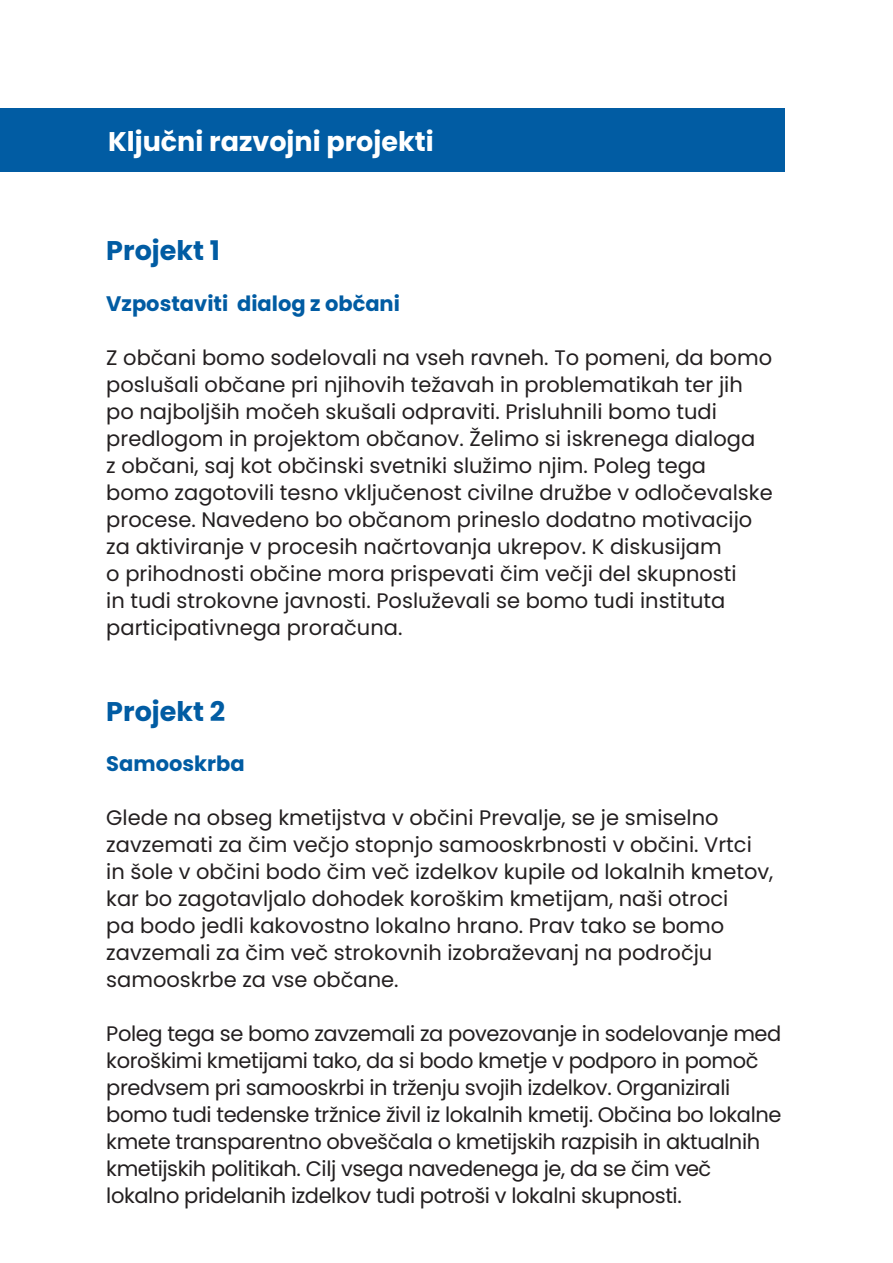
<style>
.page{position:relative;width:893px;height:1263px;background:#fff}
.page>*{position:absolute;margin:0;border:0;box-sizing:border-box;transform-origin:0 0}
.t1{font:700 27px "Poppins";color:#fff}
.t2{font:700 27px "Poppins";color:#015ca3}
.Navaden{font:21px/27px "Poppins";color:#231f20}
.Navaden-2{font:21px/27px "Poppins";letter-spacing:-.02em;color:#231f20}
.t3{font:700 21px "Poppins";color:#015ca3}
</style>
<div class="page">
<div style="left:0;top:108px;width:785px;height:63px;background:#015ca3"></div>
<p class="t1" style="left:108px;top:125px;width:327px">Ključni razvojni projekti</p>
<p class="t2" style="left:106px;top:235px;width:115px">Projekt 1</p>
<p class="t3" style="left:106px;top:291px;width:295px">Vzpostaviti dialog z občani</p>
<p class="Navaden" style="left:106px;top:344px;width:668px">Z občani bomo sodelovali na vseh ravneh. To pomeni, da bomo poslušali občane pri njihovih težavah in problematikah ter jih po najboljših močeh skušali odpraviti. Prisluhnili bomo tudi predlogom in projektom občanov. Želimo si iskrenega dialoga<br>z občani, saj kot občinski svetniki služimo njim. Poleg tega bomo zagotovili tesno vključenost civilne družbe v odločevalske procese. Navedeno bo občanom prineslo dodatno motivacijo za aktiviranje v procesih načrtovanja ukrepov. K diskusijam<br>o prihodnosti občine mora prispevati čim večji del skupnosti<br>in tudi strokovne javnosti. Posluževali se bomo tudi instituta participativnega proračuna.</p>
<p class="t2" style="left:106px;top:696px;width:120px">Projekt 2</p>
<p class="t3" style="left:106px;top:752px;width:140px">Samooskrba</p>
<p class="Navaden" style="left:106px;top:805px;width:669px">Glede na obseg kmetijstva v občini Prevalje, se je smiselno zavzemati za čim večjo stopnjo samooskrbnosti v občini. Vrtci in šole v občini bodo čim več izdelkov kupile od lokalnih kmetov, kar bo zagotavljalo dohodek koroškim kmetijam, naši otroci<br>pa bodo jedli kakovostno lokalno hrano. Prav tako se bomo zavzemali za čim več strokovnih izobraževanj na področju samooskrbe za vse občane.</p>
<p class="Navaden-2" style="left:106px;top:1021px;width:677px">Poleg tega se bomo zavzemali za povezovanje in sodelovanje med koroškimi kmetijami tako, da si bodo kmetje v podporo in pomoč predvsem pri samooskrbi in trženju svojih izdelkov. Organizirali bomo tudi tedenske tržnice živil iz lokalnih kmetij. Občina bo lokalne kmete transparentno obveščala o kmetijskih razpisih in aktualnih kmetijskih politikah. Cilj vsega navedenega je, da se čim več lokalno pridelanih izdelkov tudi potroši v lokalni skupnosti.</p>
</div>
